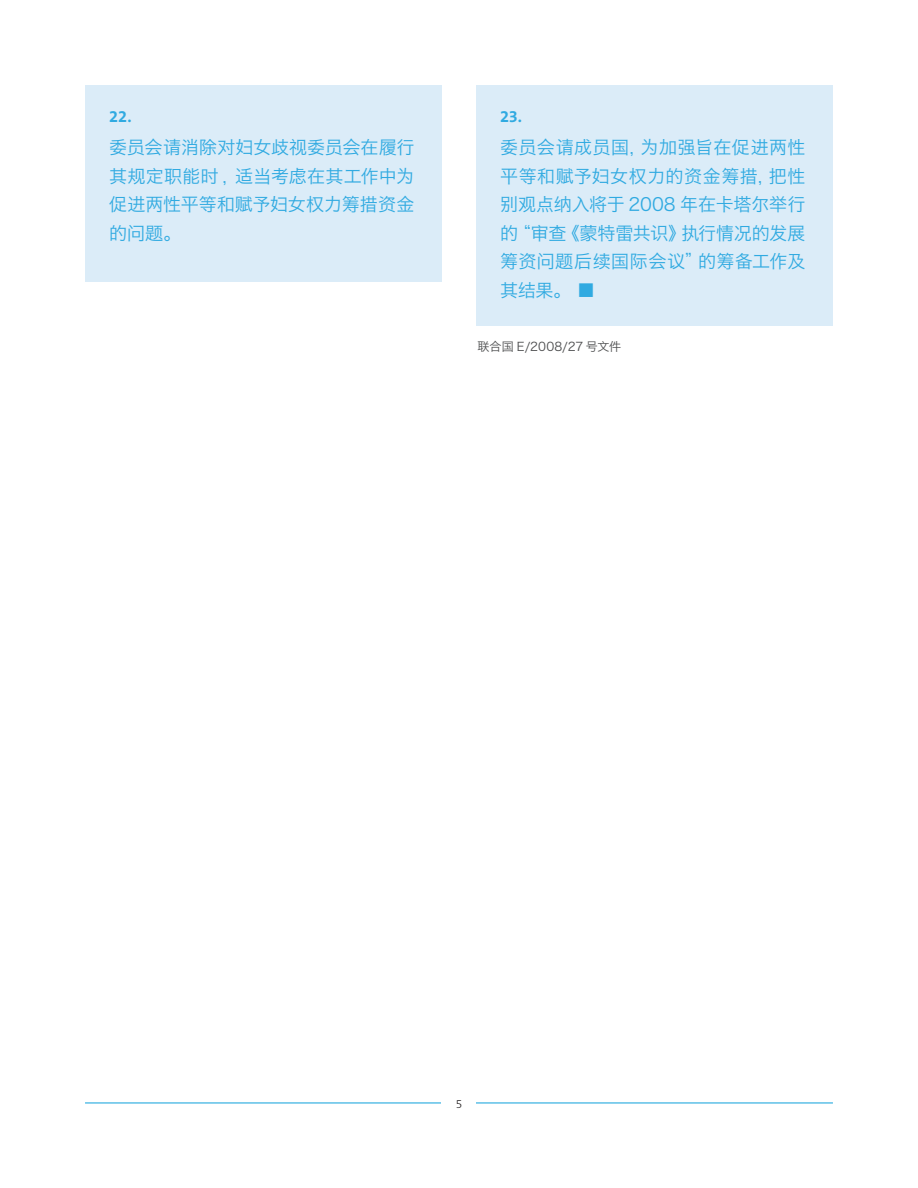
<style>
.page{position:relative;width:918px;height:1188px;background:#fff}
.page>*{position:absolute;margin:0;border:0;box-sizing:border-box;transform-origin:0 0}
.t1{font:18px/28.5px "Hiragino Sans GB W3";color:#30aae1;text-align:justify}
.t2{font:700 16.5px "The Sans B W7";color:#30aae1}
.t3{font:12px "Hiragino Sans GB W3";color:#4b4c4d}
.t4{font:300 12px "The Sans B W3";color:#231f20}
</style>
<div class="page">
<hr style="left:85px;top:1103px;width:748px;height:1px;background:#0ca0dc">
<div style="left:442px;top:1099px;width:34px;height:24px;background:#fff"></div>
<div style="left:85px;top:85px;width:357px;height:196px;background:#dbecf8"></div>
<div style="left:476px;top:85px;width:357px;height:240px;background:#dbecf8"></div>
<p class="t2" style="left:109px;top:106px;width:24px">22.</p>
<p class="t1" style="left:109px;top:133px;width:307px">委员会请消除对妇女歧视委员会在履行其规定职能时 , 适当考虑在其工作中为促进两性平等和赋予妇女权力筹措资金的问题。</p>
<p class="t2" style="left:500px;top:106px;width:23px">23.</p>
<p class="t1" style="left:500px;top:133px;width:307px">委员会请成员国，为加强旨在促进两性平等和赋予妇女权力的资金筹措，把性别观点纳入将于 2008 年在卡塔尔举行的“审查《蒙特雷共识》执行情况的发展筹资问题后续国际会议”的筹备工作及其结果。 ■</p>
<p class="t3" style="left:478px;top:339px;width:145px">联合国 E/2008/27 号文件</p>
<p class="t4" style="left:456px;top:1096px;width:8px">5</p>
</div>
